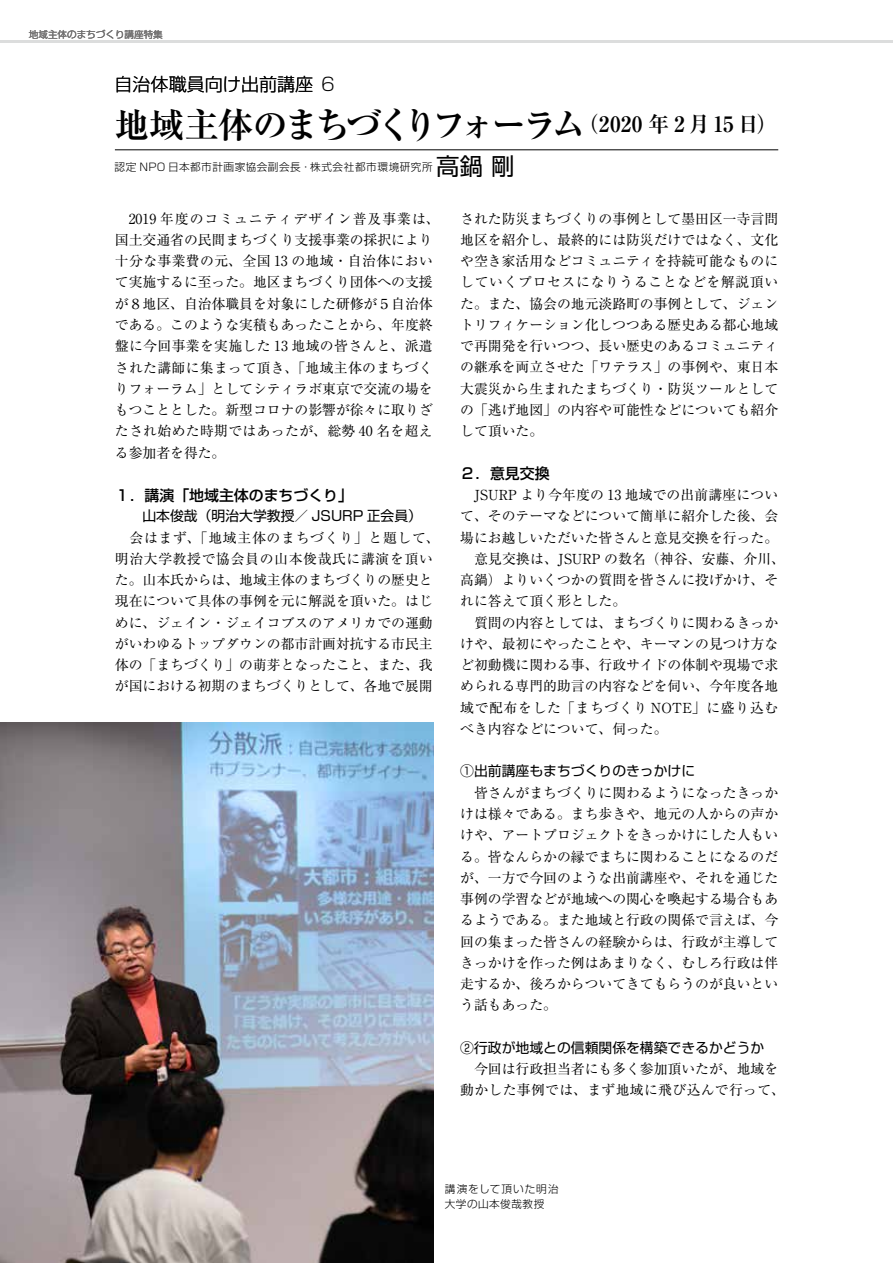
<style>
.page{position:relative;width:893px;height:1263px;background:#fff}
.page>*{position:absolute;margin:0;border:0;box-sizing:border-box;transform-origin:0 0}
.t1{font:700 35.1px "Ryumin Pro";letter-spacing:-.115em;color:#000}
.t2{font:300 18px "Shin Go Pro";color:#000}
.t3{font:500 14.85px "Shin Go Pro";color:#000}
.t4{font:13.8px/21.3px "Ryumin Pro";color:#000}
.t5{font:13.8px "Shin Go Pro";color:#000}
.t6{font:300 10.65px/14.9px "Shin Go Pro";letter-spacing:.05em;color:#000}
.t7{font:300 9.6px "Shin Go Pro";color:#727171}
.s1{font-size:21.3px}
.s2{font-weight:400;font-size:23.4px}
</style>
<div class="page">
<hr style="left:0;top:40px;width:893px;height:3px;background:#dcdddd">
<hr style="left:115px;top:150px;width:663px;height:1px;background:#000">
<img style="left:0;top:723px;width:434px;height:540px">
<p class="t7" style="left:29px;top:27px;width:135px">地域主体のまちづくり講座特集</p>
<h2 class="t2" style="left:114px;top:70px;width:222px">自治体職員向け出前講座 6</h2>
<h1 class="t1" style="left:114px;top:96px;width:665px">地域主体のまちづくりフォーラム<span class="s1">（2020 年 2 月 15 日）</span></h1>
<p class="t6" style="left:114px;top:159px;width:401px">認定 NPO 日本都市計画家協会副会長・株式会社都市環境研究所<span class="s2">高鍋 剛</span></p>
<p class="t4" style="left:115px;top:207px;width:326px">　2019 年度のコミュニティデザイン普及事業は、国土交通省の民間まちづくり支援事業の採択により十分な事業費の元、全国 13 の地域・自治体において実施するに至った。地区まちづくり団体への支援が８地区、自治体職員を対象にした研修が５自治体である。このような実積もあったことから、年度終盤に今回事業を実施した 13 地域の皆さんと、派遣された講師に集まって頂き、「地域主体のまちづくりフォーラム」としてシティラボ東京で交流の場をもつこととした。新型コロナの影響が徐々に取りざたされ始めた時期ではあったが、総勢 40 名を超える参加者を得た。</p>
<p class="t3" style="left:115px;top:483px;width:240px">１．講演「地域主体のまちづくり」</p>
<p class="t5" style="left:142px;top:505px;width:281px">山本俊哉（明治大学教授／ JSURP 正会員）</p>
<p class="t4" style="left:115px;top:526px;width:326px">　会はまず、「地域主体のまちづくり」と題して、明治大学教授で協会員の山本俊哉氏に講演を頂いた。山本氏からは、地域主体のまちづくりの歴史と現在について具体の事例を元に解説を頂いた。はじめに、ジェイン・ジェイコブスのアメリカでの運動がいわゆるトップダウンの都市計画対抗する市民主体の「まちづくり」の萌芽となったこと、また、我が国における初期のまちづくりとして、各地で展開</p>
<p class="t4" style="left:460px;top:207px;width:319px;text-align:justify">された防災まちづくりの事例として墨田区一寺言問地区を紹介し、最終的には防災だけではなく、文化や空き家活用などコミュニティを持続可能なものにしていくプロセスになりうることなどを解説頂いた。また、協会の地元淡路町の事例として、ジェントリフィケーション化しつつある歴史ある都心地域で再開発を行いつつ、長い歴史のあるコミュニティの継承を両立させた「ワテラス」の事例や、東日本大震災から生まれたまちづくり・防災ツールとしての「逃げ地図」の内容や可能性などについても紹介して頂いた。</p>
<p class="t3" style="left:460px;top:461px;width:91px">２．意見交換</p>
<p class="t4" style="left:460px;top:483px;width:326px">　JSURP より今年度の 13 地域での出前講座について、そのテーマなどについて簡単に紹介した後、会場にお越しいただいた皆さんと意見交換を行った。　意見交換は、JSURP の数名（神谷、安藤、介川、高鍋）よりいくつかの質問を皆さんに投げかけ、それに答えて頂く形とした。<br>　質問の内容としては、まちづくりに関わるきっかけや、最初にやったことや、キーマンの見つけ方など初動機に関わる事、行政サイドの体制や現場で求められる専門的助言の内容などを伺い、今年度各地域で配布をした「まちづくり NOTE」に盛り込むべき内容などについて、伺った。</p>
<p class="t5" style="left:460px;top:760px;width:236px">①出前講座もまちづくりのきっかけに</p>
<p class="t4" style="left:460px;top:781px;width:319px;text-align:justify">　皆さんがまちづくりに関わるようになったきっかけは様々である。まち歩きや、地元の人からの声かけや、アートプロジェクトをきっかけにした人もいる。皆なんらかの縁でまちに関わることになるのだが、一方で今回のような出前講座や、それを通じた事例の学習などが地域への関心を喚起する場合もあるようである。また地域と行政の関係で言えば、今回の集まった皆さんの経験からは、行政が主導してきっかけを作った例はあまりなく、むしろ行政は伴走するか、後ろからついてきてもらうのが良いという話もあった。</p>
<p class="t5" style="left:460px;top:1036px;width:306px">②行政が地域との信頼関係を構築できるかどうか</p>
<p class="t4" style="left:460px;top:1057px;width:326px">　今回は行政担当者にも多く参加頂いたが、地域を動かした事例では、まず地域に飛び込んで行って、</p>
<p class="t6" style="left:445px;top:1180px;width:115px">講演をして頂いた明治大学の山本俊哉教授</p>
</div>
